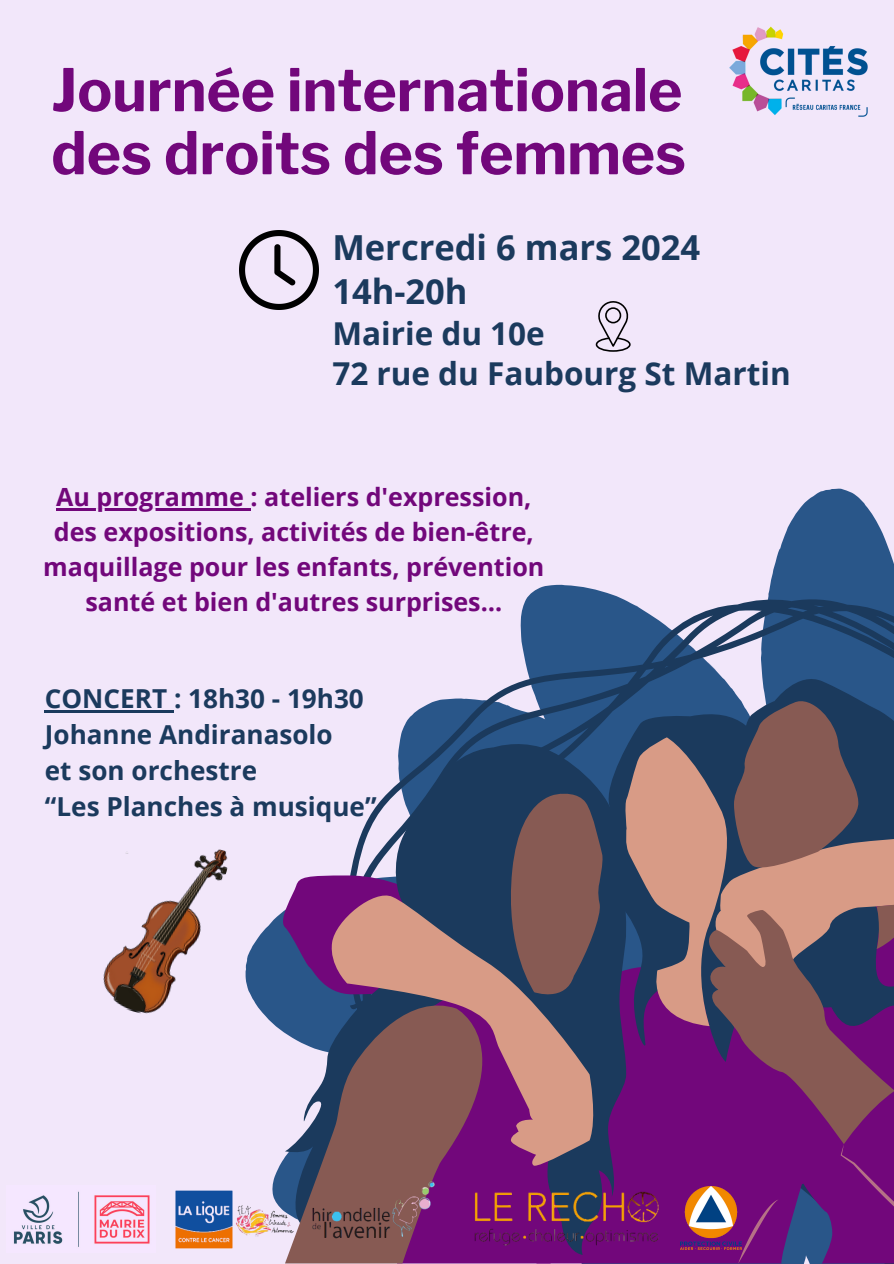
<style>
.page{position:relative;width:894px;height:1264px;background:#fff}
.page>*{position:absolute;margin:0;border:0;box-sizing:border-box;transform-origin:0 0}
.t1{font:700 58.35px/63px "Libre Franklin";color:#72077b}
.t2{font:700 34.5px/43.8px "Open Sans";color:#1b3a5d}
.t3{font:700 31.5px/40.5px "Open Sans";color:#1b3a5d}
.t4{font:700 26.1px "Open Sans";color:#1b3a5d}
.t5{font:700 25.05px/34.8px "Open Sans";color:#72077b;text-align:center}
</style>
<div class="page">
<div style="left:0;top:0;width:893px;height:1263px;background:#f2e7fa"></div>
<svg style="left:245px;top:488px;width:648px;height:700px"></svg>
<svg style="left:277px;top:875px;width:3px;height:119px"></svg>
<svg style="left:280px;top:740px;width:344px;height:514px"></svg>
<svg style="left:603px;top:696px;width:21px;height:365px;background:#203e66"></svg>
<svg style="left:737px;top:670px;width:156px;height:24px;fill:#295689"></svg>
<svg style="left:329px;top:888px;width:268px;height:280px;background:#946879"></svg>
<svg style="left:504px;top:790px;width:100px;height:212px;background:#685157"></svg>
<svg style="left:285px;top:1003px;width:198px;height:260px;background:#76536c"></svg>
<svg style="left:624px;top:694px;width:269px;height:569px;background:#76456f"></svg>
<hr style="left:45px;top:710px;width:129px;height:2px;background:#1b3a5d">
<img style="left:103px;top:849px;width:125px;height:165px">
<img style="left:729px;top:26px;width:139px;height:91px">
<img style="left:680px;top:1186px;width:61px;height:63px">
<img style="left:471px;top:1185px;width:189px;height:64px">
<img style="left:242px;top:1188px;width:55px;height:75px">
<img style="left:306px;top:1178px;width:131px;height:66px">
<img style="left:239px;top:230px;width:79px;height:79px">
<img style="left:175px;top:1190px;width:67px;height:59px">
<svg style="left:595px;top:301px;width:35px;height:51px"></svg>
<img style="left:14px;top:1191px;width:136px;height:56px">
<hr style="left:56px;top:508px;width:194px;height:3px;background:#72077b">
<p class="t1" style="left:51px;top:59px;width:636px">Journée internationale des droits des femmes</p>
<p class="t2" style="left:332px;top:225px;width:369px">Mercredi 6 mars 2024<br>14h-20h</p>
<p class="t3" style="left:332px;top:312px;width:460px">Mairie du 10e<br>72 rue du Faubourg St Martin</p>
<p class="t5" style="left:43px;top:479px;width:502px">Au programme : ateliers d'expression, des expositions, activités de bien-être, maquillage pour les enfants, prévention santé et bien d'autres surprises…</p>
<h1 class="t4" style="left:45px;top:680px;width:320px">CONCERT : 18h30 - 19h30</h1>
<p class="t4" style="left:45px;top:716px;width:289px">Johanne Andiranasolo</p>
<h2 class="t4" style="left:45px;top:752px;width:214px">et son orchestre</h2>
<p class="t4" style="left:45px;top:788px;width:333px">“Les Planches à musique”</p>
</div>
